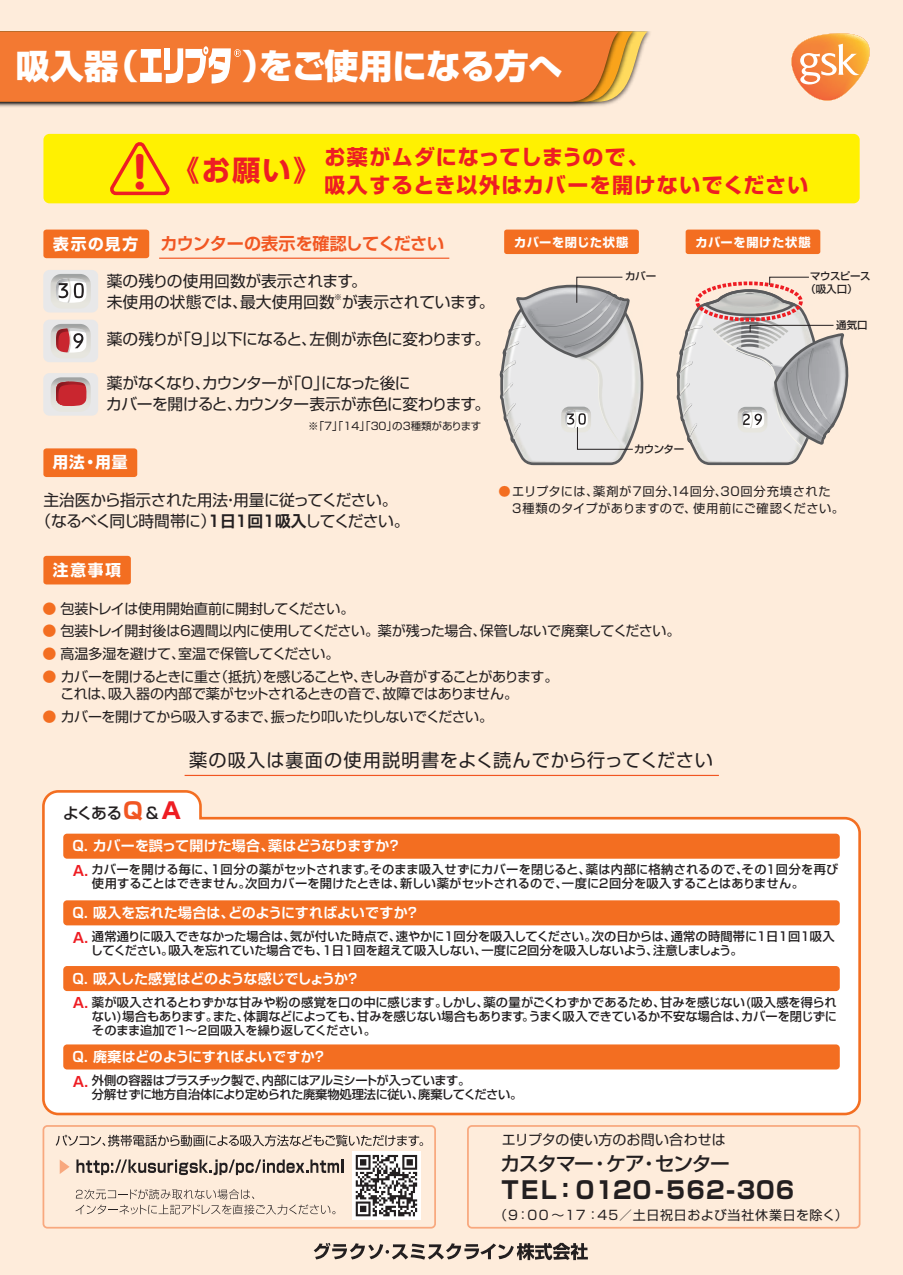
<style>
.page{position:relative;width:903px;height:1275px;background:#feecdb}
.page>*{position:absolute;margin:0;border:0;box-sizing:border-box;transform-origin:0 0}
.t1{font:700 42.88px "UD Shin M Go Pro";color:#ee1d23}
.t2{font:800 34.12px "Shin Go Upr";color:#fff}
.t3{font:700 23.8px "Shin Go Upr";letter-spacing:.045em;color:#231f20;scale:.96 1}
.t4{font:700 21px/27.8px "Shin Go Upr";letter-spacing:.05em;color:#ee1d23;text-align:center}
.t5{font:500 19.6px "Shin Go Upr";letter-spacing:-.06em;color:#231f20}
.t6{font:18.2px "Shin Go Upr";letter-spacing:.045em;color:#231f20}
.t7{font:700 17.15px "Shin Go Upr De";letter-spacing:-.025em;color:#f15622}
.t8{font:15.75px/21px "Shin Go Upr";letter-spacing:-.03em;color:#231f20;text-align:center}
.t9{font:15.75px/21px "Shin Go Upr";color:#231f20}
.t10{font:700 15.75px "Shin Go Upr";letter-spacing:.1em;color:#fff}
.t11{font:500 15.75px "Shin Go Upr";color:#231f20}
.t12{font:14px/17.5px "Shin Go Upr";letter-spacing:-.03em;color:#231f20}
.t13{font:700 14px "Shin Go Upr De";letter-spacing:-.005em;color:#fff}
.t14{font:700 14px "Shin Go Upr De";letter-spacing:-.03em;color:#fff}
.t15{font:14px "Shin Go Upr";letter-spacing:.01em;color:#231f20}
.t16{font:700 14px "Shin Go Upr De";color:#ee1d23}
.t17{font:12.95px "Shin Go Upr";letter-spacing:.055em;color:#231f20}
.t18{font:500 12.25px/14px "Shin Go Upr";letter-spacing:-.005em;color:#231f20}
.t19{font:500 12.25px/14px "Shin Go Upr";letter-spacing:-.04em;color:#231f20}
.t20{font:12.25px/17.5px "Shin Go Upr";letter-spacing:.04em;color:#231f20}
.t21{font:700 12.25px "Shin Go Upr";letter-spacing:.05em;color:#fff}
.t22{font:500 10.5px/12.8px "Shin Go Upr";letter-spacing:-.03em;color:#231f20}
.t23{font:10.5px "Shin Go Upr";letter-spacing:-.005em;color:#231f20}
.t24{font:7.88px "Shin Go Upr";color:#231f20}
.s1{font-family:"Shin Go Upr De";font-weight:700}
.s2{font-family:"Shin Go Upr De";font-weight:700;color:#f36e21}
.s3{color:#f36e21}
.s4{font-weight:700;font-size:22.4px;color:#f15622}
.s5{font-weight:700;font-size:22.4px;color:#ee1d23}
</style>
<div class="page">
<img style="left:0;top:102px;width:615px;height:5px">
<svg style="left:0;top:31px;width:647px;height:71px;background:#f1823d"></svg>
<svg style="left:314px;top:1243px;width:274px;height:17px"></svg>
<div style="left:43px;top:134px;width:817px;height:69px;background:#fff101;border-radius:6px"></div>
<svg style="left:791px;top:33px;width:79px;height:68px"></svg>
<div style="left:43px;top:1125px;width:393px;height:103px;border:2px solid #f8a87e;border-radius:4px"></div>
<svg style="left:76px;top:1159px;width:267px;height:16px"></svg>
<svg style="left:60px;top:1160px;width:10px;height:14px"></svg>
<svg style="left:76px;top:1189px;width:259px;height:26px"></svg>
<div style="left:352px;top:1151px;width:69px;height:69px;background:linear-gradient(to right,#fff,#fff)"></div>
<svg style="left:356px;top:1155px;width:61px;height:61px;background:#8d8b8c"></svg>
<div style="left:467px;top:1125px;width:393px;height:104px;border:2px solid #f8a87e;border-radius:4px"></div>
<svg style="left:42px;top:790px;width:819px;height:326px;background:#fef7f3"></svg>
<div style="left:63px;top:1044px;width:777px;height:25px;background:#f36e21;border-radius:4px"></div>
<div style="left:63px;top:966px;width:777px;height:25px;background:#f36e21;border-radius:4px"></div>
<div style="left:63px;top:900px;width:777px;height:25px;background:#f36e21;border-radius:4px"></div>
<div style="left:63px;top:834px;width:777px;height:25px;background:#f36e21;border-radius:4px"></div>
<div style="left:43px;top:230px;width:106px;height:28px;background:#f36e21;border-radius:3px"></div>
<hr style="left:159px;top:258px;width:290px;height:1px;background:#f15622">
<hr style="left:185px;top:775px;width:534px;height:1px;background:#f15622">
<div style="left:43px;top:448px;width:94px;height:29px;background:#f36e21;border-radius:3px"></div>
<svg style="left:110px;top:142px;width:60px;height:54px"></svg>
<div style="left:504px;top:230px;width:135px;height:24px;background:#f36e21;border-radius:3px"></div>
<svg style="left:499px;top:276px;width:145px;height:190px"></svg>
<svg style="left:672px;top:133px;width:181px;height:333px"></svg>
<svg style="left:43px;top:320px;width:24px;height:42px"></svg>
<img style="left:67px;top:331px;width:31px;height:31px">
<img style="left:67px;top:320px;width:31px;height:11px">
<img style="left:43px;top:373px;width:24px;height:43px">
<img style="left:67px;top:384px;width:31px;height:32px">
<img style="left:67px;top:373px;width:31px;height:11px">
<svg style="left:43px;top:270px;width:55px;height:42px;background:#d7d7d6"></svg>
<div style="left:43px;top:556px;width:88px;height:28px;background:#f36e21;border-radius:3px"></div>
<div style="left:695px;top:281px;width:108px;height:41px;border:4px dashed #ee1d23;border-radius:50%"></div>
<svg style="left:56px;top:1135px;width:367px;height:11px"></svg>
<h2 class="t2" style="left:16px;top:39px;width:124px">吸入器（</h2>
<h2 class="t2" style="left:241px;top:39px;width:323px">）をご使用になる方へ</h2>
<h1 class="t1" style="left:118px;top:138px;width:44px">！</h1>
<h3 class="t4" style="left:171px;top:143px;width:639px">お薬がムダになってしまうので、<br><sup>《お願い》</sup>吸入するとき以外はカバーを開けないでください</h3>
<p class="t10" style="left:53px;top:231px;width:87px">表示の見方</p>
<h3 class="t7" style="left:161px;top:230px;width:285px">カウンターの表示を確認してください</h3>
<p class="t9" style="left:107px;top:269px;width:262px">薬の残りの使用回数が表示されます。未使用の状態では、最大使用回数</p>
<p class="t24" style="left:334px;top:290px;width:9px">※</p>
<p class="t8" style="left:342px;top:290px;width:154px">が表示されています。</p>
<p class="t8" style="left:107px;top:327px;width:385px">薬の残りが「9」以下になると、左側が赤色に変わります。</p>
<p class="t8" style="left:106px;top:371px;width:385px;text-align:left">薬がなくなり、カウンターが「0」になった後に<br>カバーを開けると、カウンター表示が赤色に変わります。</p>
<p class="t10" style="left:53px;top:450px;width:77px">用法・用量</p>
<p class="t23" style="left:308px;top:418px;width:175px">※「7」「14」「30」の3種類があります</p>
<p class="t8" style="left:36px;top:488px;width:376px">主治医から指示された用法・用量に従ってください。<br>（なるべく同じ時間帯に）<span class="s1">1日1回1吸入</span>してください。</p>
<p class="t10" style="left:53px;top:557px;width:70px">注意事項</p>
<p class="t21" style="left:514px;top:232px;width:116px">カバーを閉じた状態</p>
<p class="t21" style="left:695px;top:232px;width:117px">カバーを開けた状態</p>
<p class="t22" style="left:625px;top:269px;width:32px">カバー</p>
<p class="t22" style="left:805px;top:269px;width:67px;text-indent:5px">マウスピース（吸入口）</p>
<p class="t22" style="left:836px;top:318px;width:33px">通気口</p>
<p class="t22" style="left:634px;top:442px;width:52px">カウンター</p>
<p class="t20" style="left:512px;top:482px;width:333px;text-indent:-14px"><span class="s2">●</span>エリプタには、薬剤が7回分、14回分、30回分充填された<br>3種類のタイプがありますので、使用前にご確認ください。</p>
<p class="t12" style="left:43px;top:598px;width:313px"><span class="s3">●</span> 包装トレイは使用開始直前に開封してください。</p>
<p class="t12" style="left:43px;top:621px;width:639px"><span class="s3">●</span> 包装トレイ開封後は6週間以内に使用してください。薬が残った場合、保管しないで廃棄してください。</p>
<p class="t12" style="left:43px;top:644px;width:298px"><span class="s3">●</span> 高温多湿を避けて、室温で保管してください。</p>
<p class="t12" style="left:43px;top:667px;width:517px"><span class="s3">●</span> カバーを開けるときに重さ（抵抗）を感じることや、きしみ音がすることがあります。　 これは、吸入器の内部で薬がセットされるときの音で、故障ではありません。</p>
<p class="t12" style="left:43px;top:707px;width:452px"><span class="s3">●</span> カバーを開けてから吸入するまで、振ったり叩いたりしないでください。</p>
<h3 class="t6" style="left:189px;top:745px;width:525px">薬の吸入は裏面の使用説明書をよく読んでから行ってください</h3>
<p class="t11" style="left:63px;top:800px;width:120px">よくある<span class="s4">Q</span> &amp; <span class="s5">A</span></p>
<p class="t13" style="left:73px;top:834px;width:330px">Q. カバーを誤って開けた場合、薬はどうなりますか？</p>
<p class="t18" style="left:91px;top:862px;width:748px">カバーを開ける毎に、1回分の薬がセットされます。そのまま吸入せずにカバーを閉じると、薬は内部に格納されるので、その1回分を再び使用することはできません。次回カバーを開けたときは、新しい薬がセットされるので、一度に2回分を吸入することはありません。</p>
<p class="t16" style="left:73px;top:859px;width:17px">A.</p>
<p class="t13" style="left:73px;top:901px;width:348px">Q. 吸入を忘れた場合は、どのようにすればよいですか？</p>
<p class="t18" style="left:91px;top:929px;width:745px">通常通りに吸入できなかった場合は、気が付いた時点で、速やかに1回分を吸入してください。次の日からは、通常の時間帯に1日1回1吸入してください。吸入を忘れていた場合でも、1日1回を超えて吸入しない、一度に2回分を吸入しないよう、注意しましょう。</p>
<p class="t16" style="left:73px;top:926px;width:17px">A.</p>
<p class="t14" style="left:73px;top:967px;width:289px">Q. 吸入した感覚はどのような感じでしょうか？</p>
<p class="t18" style="left:92px;top:994px;width:747px;text-align:justify">薬が吸入されるとわずかな甘みや粉の感覚を口の中に感じます。しかし、薬の量がごくわずかであるため、甘みを感じない(吸入感を得られない)場合もあります。また、体調などによっても、甘みを感じない場合もあります。うまく吸入できているか不安な場合は、カバーを閉じずにそのまま追加で1～2回吸入を繰り返してください。</p>
<p class="t16" style="left:73px;top:991px;width:17px">A.</p>
<p class="t13" style="left:73px;top:1045px;width:255px">Q. 廃棄はどのようにすればよいですか？</p>
<p class="t19" style="left:92px;top:1073px;width:432px">外側の容器はプラスチック製で、内部にはアルミシートが入っています。<br>分解せずに地方自治体により定められた廃棄物処理法に従い、廃棄してください。</p>
<p class="t16" style="left:73px;top:1070px;width:17px">A.</p>
<p class="t15" style="left:502px;top:1128px;width:226px">エリプタの使い方のお問い合わせは</p>
<h3 class="t5" style="left:500px;top:1147px;width:231px">カスタマー・ケア・センター</h3>
<h3 class="t3" style="left:501px;top:1171px;width:307px">TEL：0120 -562-306</h3>
<p class="t17" style="left:494px;top:1204px;width:355px">（9：00 ～17：45／土日祝日および当社休業日を除く）</p>
</div>
